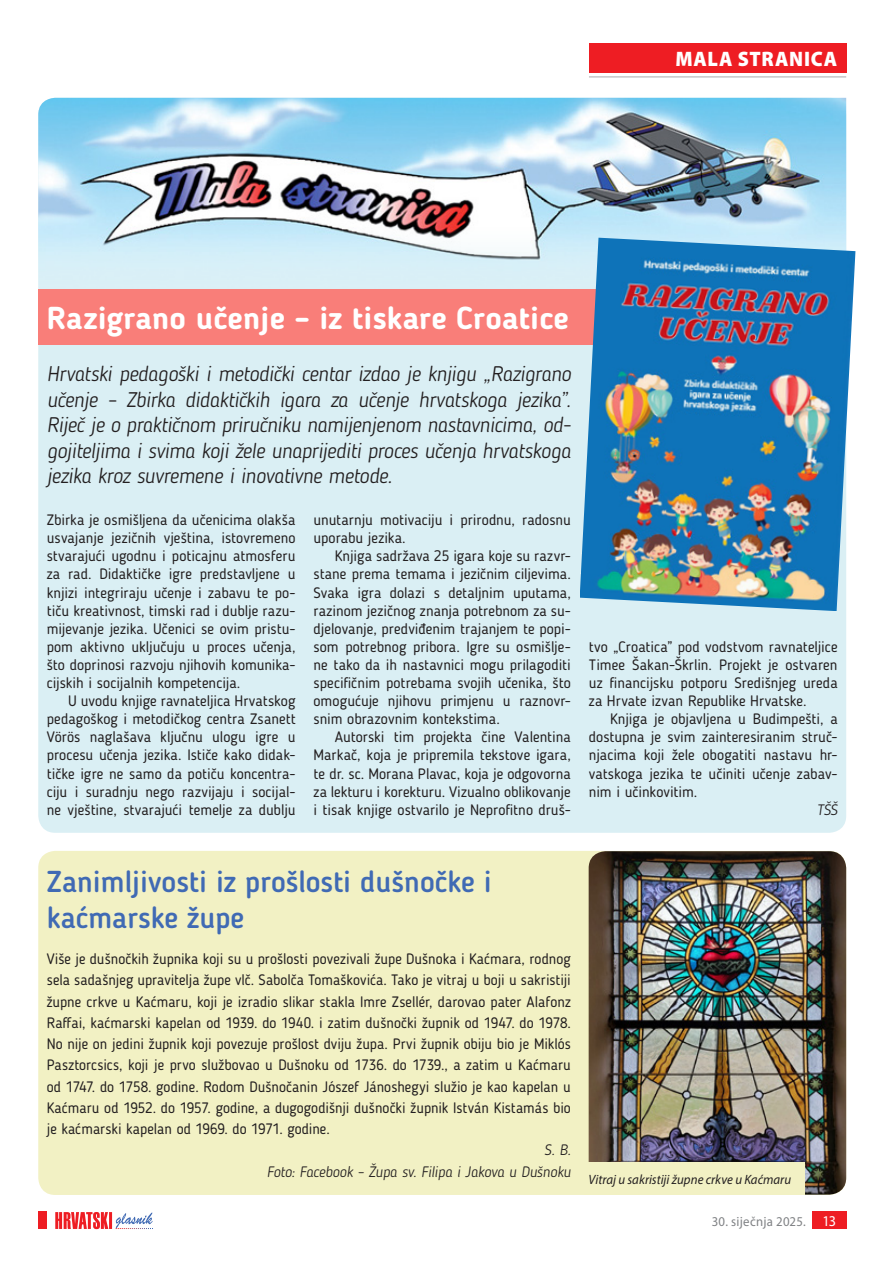
<style>
.page{position:relative;width:893px;height:1263px;background:#fff}
.page>*{position:absolute;margin:0;border:0;box-sizing:border-box;transform-origin:0 0}
.t1{font:700 31.5px "Blogger Sans";letter-spacing:.005em;color:#fff}
.t2{font:500 30px/36px "Blogger Sans";color:#406ab4}
.t3{font:italic 300 21px/25.5px "Blogger Sans";letter-spacing:-.02em;color:#231f20;text-align:justify}
.t4{font:900 21px "Myriad Pro";letter-spacing:.04em;color:#fff;scale:.95 1}
.t5{font:15px/18.1px "Blogger Sans";letter-spacing:-.005em;color:#231f20;text-align:justify}
.t6{font:italic 300 15px/21.1px "Blogger Sans";letter-spacing:-.01em;color:#231f20;text-align:right}
.t7{font:italic 13.5px "Myriad Pro";color:#231f20;scale:.95 1}
.t8{font:13.5px "Myriad Pro";letter-spacing:.02em;color:#808285;scale:.95 1}
.s1{font-size:15px;color:#fff}
</style>
<div class="page">
<div style="left:38px;top:98px;width:808px;height:735px;background:#daeff4;border-radius:17px"></div>
<img style="left:38px;top:98px;width:808px;height:162px">
<div style="left:38px;top:289px;width:808px;height:55px;background:#f97e79"></div>
<img style="left:580px;top:238px;width:275px;height:373px">
<div style="left:38px;top:851px;width:808px;height:344px;background:#f2f1c4;border-radius:17px"></div>
<img style="left:589px;top:851px;width:257px;height:343px">
<div style="left:584px;top:1163px;width:221px;height:32px;background:#f2f1c4"></div>
<div style="left:589px;top:43px;width:257px;height:30px;background:#ee1d23"></div>
<hr style="left:589px;top:77px;width:257px;height:1px;background:#a8a9ad">
<div style="left:812px;top:1212px;width:34px;height:17px;background:#ee1d23"></div>
<div style="left:38px;top:1212px;width:9px;height:17px;background:#ee1d23"></div>
<svg style="left:55px;top:1212px;width:98px;height:17px"></svg>
<h3 class="t4" style="left:675px;top:45px;width:172px">MALA STRANICA</h3>
<h1 class="t1" style="left:47px;top:299px;width:524px">Razigrano učenje – iz tiskare Croatice</h1>
<p class="t3" style="left:47px;top:361px;width:526px">Hrvatski pedagoški i metodički centar izdao je knjigu „Razigrano učenje – Zbirka didaktičkih igara za učenje hrvatskoga jezika”.<br>Riječ je o praktičnom priručniku namijenjenom nastavnicima, od&shy;gojiteljima i svima koji žele unaprijediti proces učenja hrvatskoga jezika kroz suvremene i inovativne metode.</p>
<p class="t5" style="left:47px;top:511px;width:250px">Zbirka je osmišljena da učenicima olakša usvajanje jezičnih vještina, istovremeno stvarajući ugodnu i poticajnu atmosferu za rad. Didaktičke igre predstavljene u knjizi integriraju učenje i zabavu te po&shy;tiču kreativnost, timski rad i dublje razu&shy;mijevanje jezika. Učenici se ovim pristu&shy;pom aktivno uključuju u proces učenja, što doprinosi razvoju njihovih komunika&shy;cijskih i socijalnih kompetencija.</p>
<p class="t5" style="left:47px;top:692px;width:250px;text-indent:21px">U uvodu knjige ravnateljica Hrvatskog pedagoškog i metodičkog centra Zsanett Vörös naglašava ključnu ulogu igre u procesu učenja jezika. Ističe kako didak&shy;tičke igre ne samo da potiču koncentra&shy;ciju i suradnju nego razvijaju i socijal&shy;ne vještine, stvarajući temelje za dublju</p>
<p class="t5" style="left:314px;top:511px;width:259px">unutarnju motivaciju i prirodnu, radosnu uporabu jezika.</p>
<p class="t5" style="left:314px;top:547px;width:259px;text-indent:21px">Knjiga sadržava 25 igara koje su razvr&shy;stane prema temama i jezičnim ciljevima.<br>Svaka igra dolazi s detaljnim uputama, razinom jezičnog znanja potrebnom za su&shy;djelovanje, predviđenim trajanjem te popi&shy;som potrebnog pribora. Igre su osmišlje&shy;ne tako da ih nastavnici mogu prilagoditi specifičnim potrebama svojih učenika, što omogućuje njihovu primjenu u raznovr&shy;snim obrazovnim kontekstima.</p>
<p class="t5" style="left:314px;top:728px;width:259px;text-indent:21px">Autorski tim projekta čine Valentina Markač, koja je pripremila tekstove igara, te dr. sc. Morana Plavac, koja je odgovorna za lekturu i korekturu. Vizualno oblikovanje i tisak knjige ostvarilo je Neprofitno druš-</p>
<p class="t5" style="left:589px;top:637px;width:250px">tvo „Croatica” pod vodstvom ravnateljice Timee Šakan-Škrlin. Projekt je ostvaren uz financijsku potporu Središnjeg ureda za Hrvate izvan Republike Hrvatske.</p>
<p class="t5" style="left:589px;top:710px;width:250px;text-indent:21px">Knjiga je objavljena u Budimpešti, a dostupna je svim zainteresiranim struč&shy;njacima koji žele obogatiti nastavu hr&shy;vatskoga jezika te učiniti učenje zabav&shy;nim i učinkovitim.</p>
<p class="t6" style="left:816px;top:799px;width:23px">TŠŠ</p>
<h2 class="t2" style="left:47px;top:863px;width:447px">Zanimljivosti iz prošlosti dušnočke i kaćmarske župe</h2>
<p class="t5" style="left:47px;top:948px;width:526px;line-height:21.3px">Više je dušnočkih župnika koji su u prošlosti povezivali župe Dušnoka i Kaćmara, rodnog sela sadašnjeg upravitelja župe vlč. Sabolča Tomaškovića. Tako je vitraj u boji u sakristiji župne crkve u Kaćmaru, koji je izradio slikar stakla Imre Zsellér, darovao pater Alafonz Raffai, kaćmarski kapelan od 1939. do 1940. i zatim dušnočki župnik od 1947. do 1978.<br>No nije on jedini župnik koji povezuje prošlost dviju župa. Prvi župnik obiju bio je Miklós Pasztorcsics, koji je prvo službovao u Dušnoku od 1736. do 1739., a zatim u Kaćmaru od 1747. do 1758. godine. Rodom Dušnočanin Jószef Jánoshegyi služio je kao kapelan u Kaćmaru od 1952. do 1957. godine, a dugogodišnji dušnočki župnik István Kistamás bio je kaćmarski kapelan od 1969. do 1971. godine.</p>
<p class="t6" style="left:267px;top:1139px;width:306px">S. B.<br>Foto: Facebook – Župa sv. Filipa i Jakova u Dušnoku</p>
<p class="t7" style="left:589px;top:1171px;width:215px">Vitraj u sakristiji župne crkve u Kaćmaru</p>
<p class="t8" style="left:712px;top:1213px;width:132px">30. siječnja 2025. <span class="s1">13</span></p>
</div>
